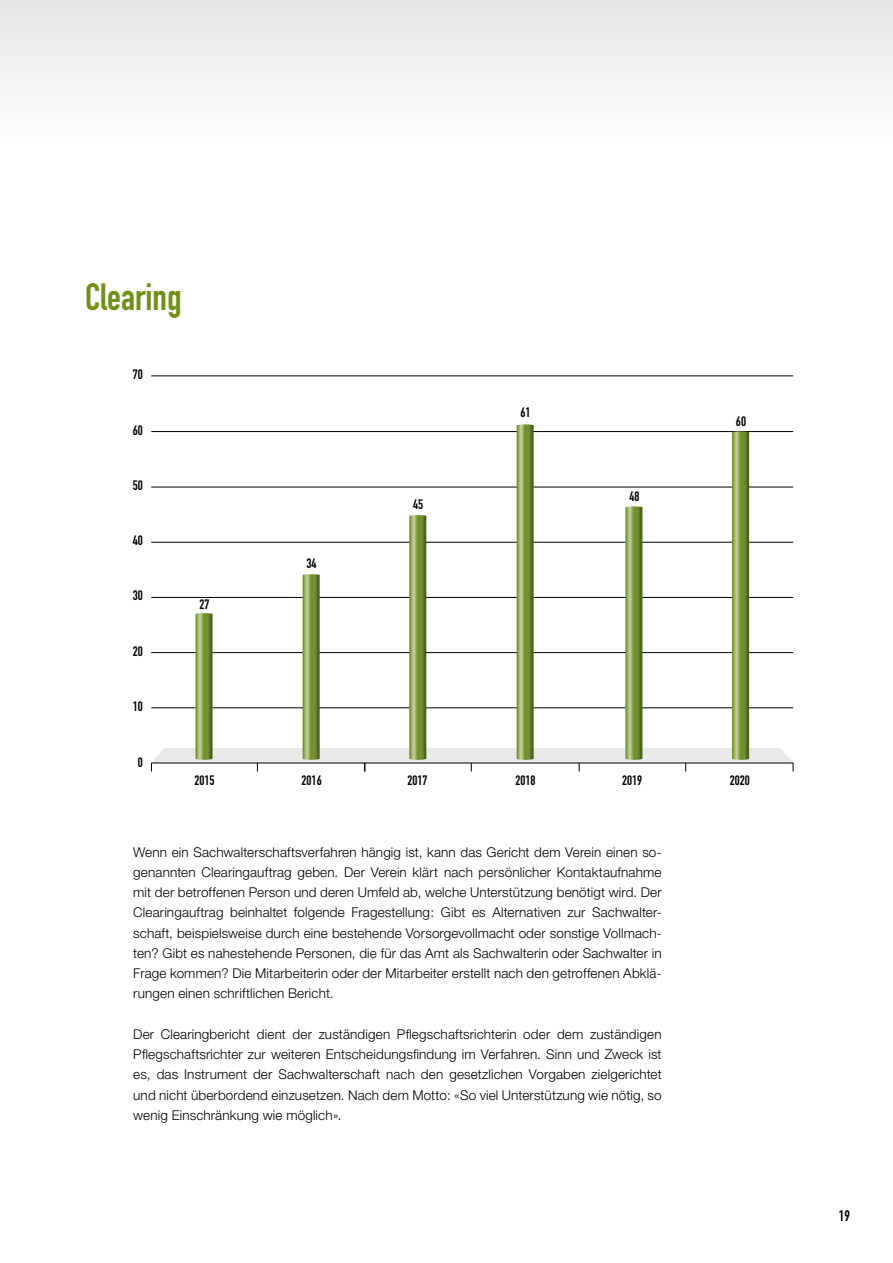
<style>
.page{position:relative;width:893px;height:1263px;background:#fff}
.page>*{position:absolute;margin:0;border:0;box-sizing:border-box;transform-origin:0 0}
.t1{font:37.5px "DIN Engschrift";color:#709017}
.t2{font:15px "DIN Engschrift";color:#000}
.t3{font:300 13.5px/20.2px "Helvetica Neue";letter-spacing:.01em;color:#000;text-align:justify}
.t4{font:700 13.5px "DIN Condensed";color:#000}
</style>
<div class="page">
<div style="left:0;top:0;width:893px;height:149px;background:#f2f2f2"></div>
<hr style="left:151px;top:376px;width:642px;height:1px;background:#000">
<svg style="left:151px;top:424px;width:643px;height:347px"></svg>
<h1 class="t1" style="left:85px;top:275px;width:98px">Clearing</h1>
<p class="t4" style="left:133px;top:365px;width:12px">70</p>
<p class="t4" style="left:133px;top:421px;width:12px">60</p>
<p class="t4" style="left:133px;top:476px;width:12px">50</p>
<p class="t4" style="left:133px;top:531px;width:12px">40</p>
<p class="t4" style="left:133px;top:586px;width:12px">30</p>
<p class="t4" style="left:133px;top:642px;width:12px">20</p>
<p class="t4" style="left:133px;top:697px;width:12px">10</p>
<p class="t4" style="left:138px;top:753px;width:7px">0</p>
<p class="t4" style="left:199px;top:595px;width:12px">27</p>
<p class="t4" style="left:307px;top:554px;width:12px">34</p>
<p class="t4" style="left:413px;top:495px;width:12px">45</p>
<p class="t4" style="left:520px;top:403px;width:12px">61</p>
<p class="t4" style="left:629px;top:487px;width:12px">48</p>
<p class="t4" style="left:736px;top:412px;width:12px">60</p>
<p class="t4" style="left:194px;top:771px;width:22px">2015</p>
<p class="t4" style="left:302px;top:771px;width:22px">2016</p>
<p class="t4" style="left:407px;top:771px;width:22px">2017</p>
<p class="t4" style="left:515px;top:771px;width:22px">2018</p>
<p class="t4" style="left:622px;top:771px;width:22px">2019</p>
<p class="t4" style="left:730px;top:771px;width:22px">2020</p>
<p class="t3" style="left:133px;top:841px;width:530px">Wenn ein Sachwalterschaftsverfahren hängig ist, kann das Gericht dem Verein einen so&shy;genannten Clearingauftrag geben. Der Verein klärt nach persönlicher Kontaktaufnahme mit der betroffenen Person und deren Umfeld ab, welche Unterstützung benötigt wird. Der Clearingauftrag beinhaltet folgende Fragestellung: Gibt es Alternativen zur Sachwalter&shy;schaft, beispielsweise durch eine bestehende Vorsorgevollmacht oder sonstige Vollmach&shy;ten? Gibt es nahestehende Personen, die für das Amt als Sachwalterin oder Sachwalter in Frage kommen? Die Mitarbeiterin oder der Mitarbeiter erstellt nach den getroffenen Abklä&shy;rungen einen schriftlichen Bericht.</p>
<p class="t3" style="left:133px;top:1024px;width:530px">Der Clearingbericht dient der zuständigen Pflegschaftsrichterin oder dem zuständigen Pflegschaftsrichter zur weiteren Entscheidungsfindung im Verfahren. Sinn und Zweck ist es, das Instrument der Sachwalterschaft nach den gesetzlichen Vorgaben zielgerichtet und nicht überbordend einzusetzen. Nach dem Motto: «So viel Unterstützung wie nötig, so wenig Einschränkung wie möglich».</p>
<p class="t2" style="left:839px;top:1207px;width:13px">19</p>
</div>
